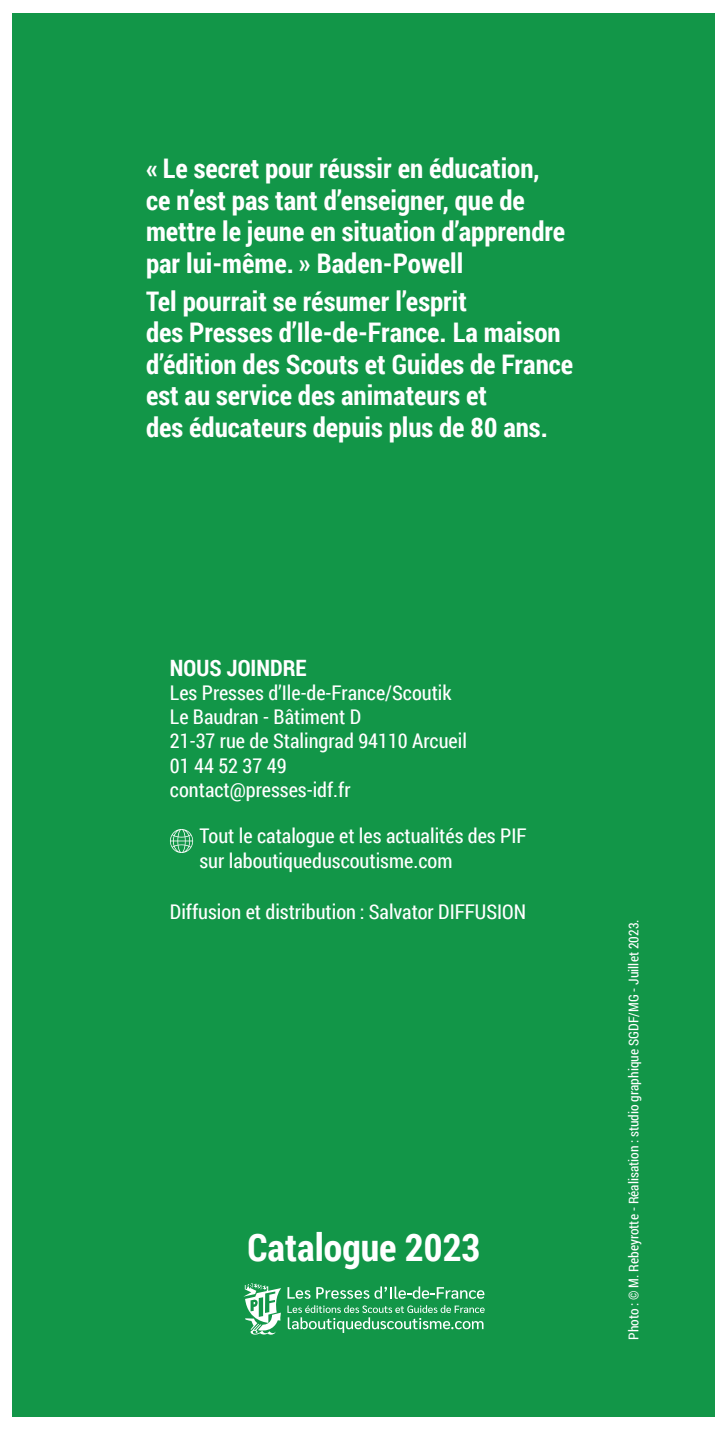
<style>
.page{position:relative;width:728px;height:1429px;background:#fff}
.page>*{position:absolute;margin:0;border:0;box-sizing:border-box;transform-origin:0 0}
.t1{font:700 38.02px "Roboto Condensed";color:#fff}
.t2{font:700 27px/31.5px "Roboto Condensed";color:#fff}
.t3{font:700 22.5px "Roboto Condensed";color:#fff}
.t4{font:20.25px/24.3px "Roboto Condensed";color:#fff}
.t5{font:13.5px "Roboto Condensed";color:#fff}
</style>
<div class="page">
<div style="left:13px;top:13px;width:701px;height:1403px;background:#129648"></div>
<svg style="left:170px;top:829px;width:23px;height:24px"></svg>
<svg style="left:243px;top:1283px;width:38px;height:52px"></svg>
<svg style="left:287px;top:1287px;width:23px;height:12px"></svg>
<svg style="left:316px;top:1286px;width:168px;height:13px"></svg>
<svg style="left:287px;top:1305px;width:197px;height:28px"></svg>
<p class="t2" style="left:146px;top:152px;width:420px">« Le secret pour réussir en éducation, ce n’est pas tant d’enseigner, que de mettre le jeune en situation d’apprendre par lui-même. » Baden-Powell</p>
<p class="t2" style="left:146px;top:284px;width:428px">Tel pourrait se résumer l’esprit<br>des Presses d’Ile-de-France. La maison d’édition des Scouts et Guides de France est au service des animateurs et<br>des éducateurs depuis plus de 80 ans.</p>
<p class="t3" style="left:170px;top:652px;width:138px">NOUS JOINDRE</p>
<p class="t4" style="left:170px;top:680px;width:298px">Les Presses d’Ile-de-France/Scoutik<br>Le Baudran - Bâtiment D<br>21-37 rue de Stalingrad 94110 Arcueil<br>01 44 52 37 49 contact@presses-idf.fr</p>
<p class="t4" style="left:199px;top:823px;width:328px">Tout le catalogue et les actualités des PIF sur laboutiqueduscoutisme.com</p>
<p class="t4" style="left:170px;top:898px;width:357px">Diffusion et distribution : Salvator DIFFUSION</p>
<h1 class="t1" style="left:247px;top:1220px;width:234px">Catalogue 2023</h1>
<p class="t5" style="left:624px;top:1339px;width:422px;rotate:-90deg">Photo : © M. Rebeyrotte - Réalisation : studio graphique SGDF/MG - Juillet 2023.</p>
</div>
